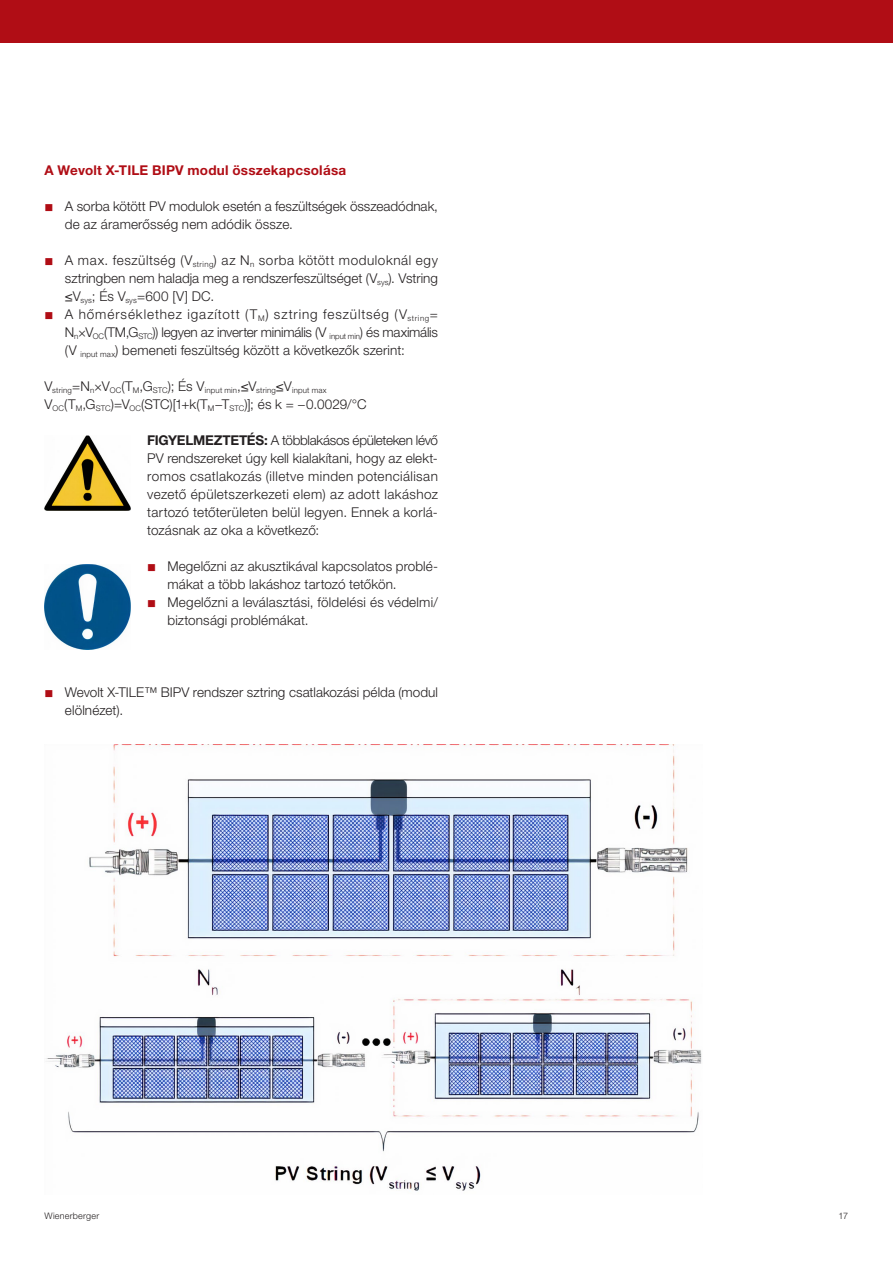
<style>
.page{position:relative;width:893px;height:1263px;background:#fff}
.page>*{position:absolute;margin:0;border:0;box-sizing:border-box;transform-origin:0 0}
.t1{font:300 13.5px/18px "Helvetica Neue LT Pro";letter-spacing:.005em;color:#231f20}
.t2{font:700 13.5px "Helvetica Neue LT Pro";letter-spacing:.015em;color:#b00d15}
.t3{font:300 9px "Helvetica Neue LT Pro";letter-spacing:.025em;color:#231f20}
.t4{font:300 7.8px "Helvetica Neue LT Pro";letter-spacing:.02em;color:#231f20}
.s1{color:#b00d15}
.s2{font-weight:700}
</style>
<div class="page">
<div style="left:0;top:0;width:893px;height:43px;background:#b00d15"></div>
<img style="left:45px;top:564px;width:85px;height:85px">
<img style="left:45px;top:435px;width:85px;height:76px">
<img style="left:46px;top:744px;width:656px;height:447px">
<p class="t2" style="left:45px;top:162px;width:303px">A Wevolt X-TILE BIPV modul összekapcsolása</p>
<p class="t1" style="left:65px;top:197px;width:375px;text-indent:-20px"><span class="s1">■</span> A sorba kötött PV modulok esetén a feszültségek összeadódnak, de az áramerősség nem adódik össze.</p>
<p class="t1" style="left:65px;top:251px;width:375px;text-align:justify;text-indent:-20px"><span class="s1">■</span> A max. feszültség (V<sub>string</sub>) az N<sub>n</sub> sorba kötött moduloknál egy sztringben nem haladja meg a rendszerfeszültséget (V<sub>sys</sub>). Vstring ≤V<sub>sys</sub>; És V<sub>sys</sub>=600 [V] DC.</p>
<p class="t1" style="left:65px;top:305px;width:375px;text-align:justify;text-indent:-20px"><span class="s1">■</span> A hőmérséklethez igazított (T<sub>M</sub>) sztring feszültség (V<sub>string</sub>= N<sub>n</sub>×V<sub>OC</sub>(TM,G<sub>STC</sub>)) legyen az inverter minimális (V <sub>input</sub> <sub>min</sub>) és maximális (V <sub>input</sub> <sub>max</sub>) bemeneti feszültség között a következők szerint:</p>
<p class="t4" style="left:45px;top:386px;width:284px"><sup>V</sup>string<sup>=N</sup>n<sup>×V</sup>OC<sup>(T</sup>M<sup>,G</sup>STC<sup>);</sup> <sup>És</sup> <sup>V</sup>input min<sup>,≤V</sup>string<sup>≤V</sup>input max</p>
<p class="t1" style="left:45px;top:395px;width:323px">V<sub>OC</sub>(T<sub>M</sub>,G<sub>STC</sub>)=V<sub>OC</sub>(STC)[1+k(T<sub>M</sub>−T<sub>STC</sub>)]; és k = −0. 0029/°C</p>
<p class="t1" style="left:147px;top:431px;width:292px;text-align:justify"><span class="s2">FIGYELMEZTETÉS:</span> A többlakásos épületeken lévő PV rendszereket úgy kell kialakítani, hogy az elekt&shy;romos csatlakozás (illetve minden potenciálisan vezető épületszerkezeti elem) az adott lakáshoz tartozó tetőterületen belül legyen. Ennek a korlá&shy;tozásnak az oka a következő:</p>
<p class="t1" style="left:167px;top:557px;width:272px;text-indent:-20px"><span class="s1">■</span> Megelőzni az akusztikával kapcsolatos problé&shy;mákat a több lakáshoz tartozó tetőkön.</p>
<p class="t1" style="left:167px;top:593px;width:272px;text-indent:-20px"><span class="s1">■</span> Megelőzni a leválasztási, földelési és védelmi/ biztonsági problémákat.</p>
<p class="t1" style="left:65px;top:683px;width:375px;text-indent:-20px"><span class="s1">■</span> Wevolt X-TILE™ BIPV rendszer sztring csatlakozási példa (modul elölnézet).</p>
<p class="t3" style="left:45px;top:1210px;width:56px">Wienerberger</p>
<p class="t3" style="left:839px;top:1210px;width:11px">17</p>
</div>
